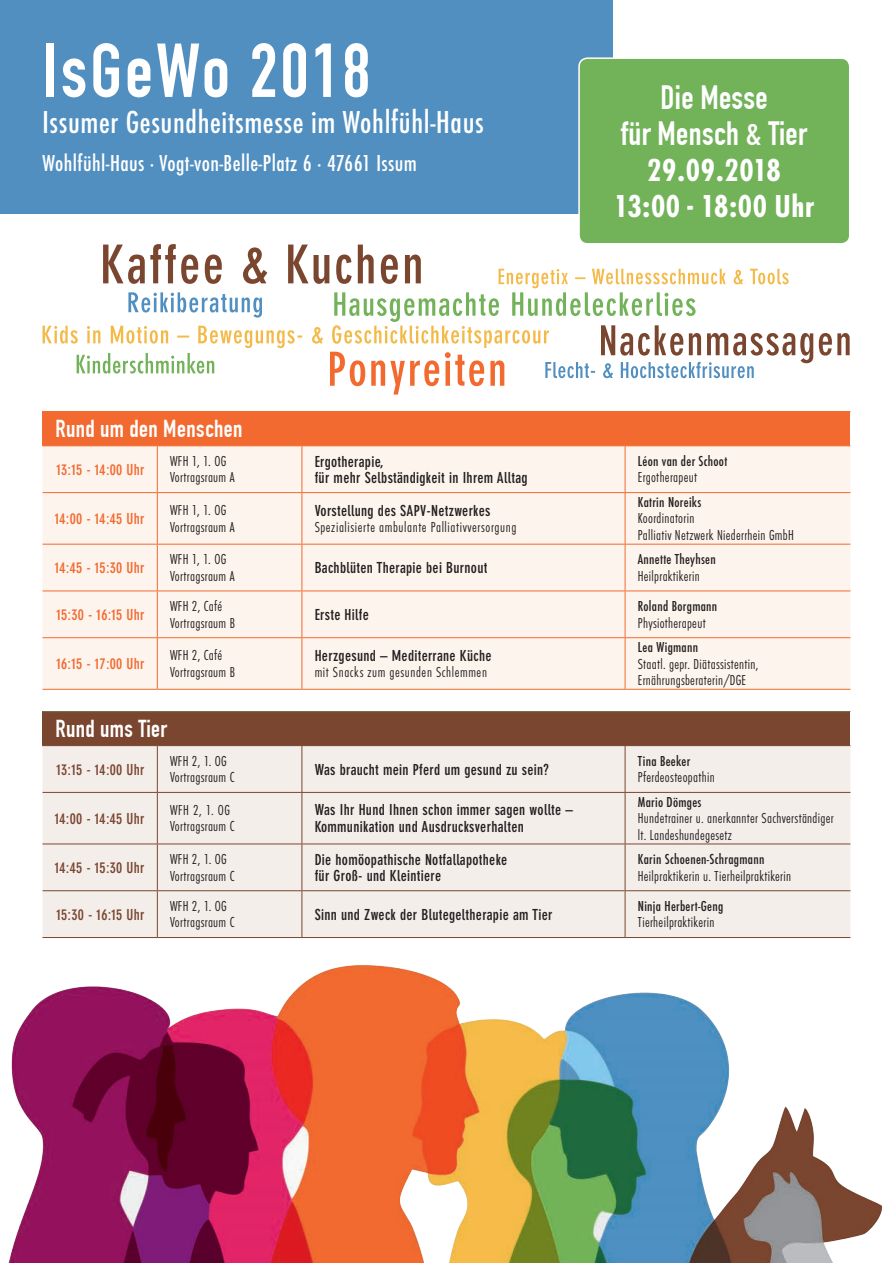
<style>
.page{position:relative;width:893px;height:1263px;background:#fff}
.page>*{position:absolute;margin:0;border:0;box-sizing:border-box;transform-origin:0 0}
.t1{font:700 75px "DIN Condensed";letter-spacing:.04em;color:#fff}
.t2{font:500 condensed 33px "Futura T";letter-spacing:.02em;color:#fff}
.t3{font:700 condensed 33px/36px "Futura T";letter-spacing:.02em;color:#fff;text-align:center}
.t4{font:700 33px/36px "DIN Condensed";letter-spacing:.01em;color:#fff;text-align:center}
.t5{font:500 condensed 24px "Futura T";letter-spacing:.02em;color:#fff}
.t6{font:700 24px "DIN Condensed";letter-spacing:.02em;color:#fff}
.Heading_2{font:300 condensed 15px/16.5px "Futura T";letter-spacing:.02em;color:#231f20}
.Heading_2-2{font:700 condensed 15px/16.5px "DIN Neuzeit Grotesk";letter-spacing:.02em;color:#231f20}
.Heading_2-3{font:300 condensed 15px/16.5px "Futura T";letter-spacing:.04em;color:#231f20}
.t7{font:700 condensed 15px "DIN Neuzeit Grotesk";letter-spacing:.02em;color:#f26a2f}
.t8{font:500 condensed 15px/16.5px "Futura T";letter-spacing:.02em;color:#231f20}
.t9{font:700 condensed 15px "DIN Neuzeit Grotesk";letter-spacing:.02em;color:#7b462f}
.s1{font-weight:300}
.s2{font-family:"DIN Neuzeit Grotesk";font-weight:700}
.s3{font-weight:500}
</style>
<div class="page">
<img style="left:8px;top:965px;width:874px;height:298px">
<div style="left:43px;top:412px;width:807px;height:34px;background:#f26a2f"></div>
<div style="left:43px;top:446px;width:807px;height:243px;background:#fdf4ed"></div>
<hr style="left:43px;top:411px;width:114px;height:1px;background:#f26a2f">
<hr style="left:157px;top:411px;width:145px;height:1px;background:#f26a2f">
<hr style="left:302px;top:411px;width:323px;height:1px;background:#f26a2f">
<hr style="left:625px;top:411px;width:225px;height:1px;background:#f26a2f">
<hr style="left:157px;top:446px;width:1px;height:46px;background:#f26a2f">
<hr style="left:302px;top:446px;width:1px;height:46px;background:#f26a2f">
<hr style="left:625px;top:446px;width:1px;height:46px;background:#f26a2f">
<hr style="left:43px;top:492px;width:114px;height:1px;background:#f26a2f">
<hr style="left:157px;top:492px;width:145px;height:1px;background:#f26a2f">
<hr style="left:157px;top:493px;width:1px;height:51px;background:#f26a2f">
<hr style="left:302px;top:492px;width:323px;height:1px;background:#f26a2f">
<hr style="left:302px;top:493px;width:1px;height:51px;background:#f26a2f">
<hr style="left:625px;top:492px;width:225px;height:1px;background:#f26a2f">
<hr style="left:625px;top:493px;width:1px;height:51px;background:#f26a2f">
<hr style="left:43px;top:544px;width:114px;height:1px;background:#f26a2f">
<hr style="left:157px;top:544px;width:145px;height:1px;background:#f26a2f">
<hr style="left:157px;top:544px;width:1px;height:46px;background:#f26a2f">
<hr style="left:302px;top:544px;width:323px;height:1px;background:#f26a2f">
<hr style="left:302px;top:544px;width:1px;height:46px;background:#f26a2f">
<hr style="left:625px;top:544px;width:225px;height:1px;background:#f26a2f">
<hr style="left:625px;top:544px;width:1px;height:46px;background:#f26a2f">
<hr style="left:43px;top:590px;width:114px;height:1px;background:#f26a2f">
<hr style="left:157px;top:590px;width:145px;height:1px;background:#f26a2f">
<hr style="left:157px;top:591px;width:1px;height:46px;background:#f26a2f">
<hr style="left:302px;top:590px;width:323px;height:1px;background:#f26a2f">
<hr style="left:302px;top:591px;width:1px;height:46px;background:#f26a2f">
<hr style="left:625px;top:590px;width:225px;height:1px;background:#f26a2f">
<hr style="left:625px;top:591px;width:1px;height:46px;background:#f26a2f">
<hr style="left:43px;top:637px;width:114px;height:1px;background:#f26a2f">
<hr style="left:157px;top:637px;width:145px;height:1px;background:#f26a2f">
<hr style="left:157px;top:638px;width:1px;height:51px;background:#f26a2f">
<hr style="left:302px;top:637px;width:323px;height:1px;background:#f26a2f">
<hr style="left:302px;top:638px;width:1px;height:51px;background:#f26a2f">
<hr style="left:625px;top:637px;width:225px;height:1px;background:#f26a2f">
<hr style="left:625px;top:638px;width:1px;height:51px;background:#f26a2f">
<hr style="left:43px;top:689px;width:114px;height:1px;background:#f26a2f">
<hr style="left:157px;top:689px;width:145px;height:1px;background:#f26a2f">
<hr style="left:302px;top:689px;width:323px;height:1px;background:#f26a2f">
<hr style="left:625px;top:689px;width:225px;height:1px;background:#f26a2f">
<div style="left:43px;top:712px;width:807px;height:34px;background:#7b462f"></div>
<div style="left:43px;top:746px;width:807px;height:191px;background:#f3eeea"></div>
<hr style="left:43px;top:711px;width:114px;height:1px;background:#717651">
<hr style="left:157px;top:711px;width:145px;height:1px;background:#717651">
<hr style="left:302px;top:711px;width:323px;height:1px;background:#717651">
<hr style="left:625px;top:711px;width:225px;height:1px;background:#717651">
<hr style="left:157px;top:746px;width:1px;height:46px;background:#7b462f">
<hr style="left:302px;top:746px;width:1px;height:46px;background:#7b462f">
<hr style="left:625px;top:746px;width:1px;height:46px;background:#7b462f">
<hr style="left:43px;top:792px;width:114px;height:1px;background:#7b462f">
<hr style="left:157px;top:792px;width:145px;height:1px;background:#7b462f">
<hr style="left:157px;top:793px;width:1px;height:50px;background:#7b462f">
<hr style="left:302px;top:792px;width:323px;height:1px;background:#7b462f">
<hr style="left:302px;top:793px;width:1px;height:50px;background:#7b462f">
<hr style="left:625px;top:792px;width:225px;height:1px;background:#7b462f">
<hr style="left:625px;top:793px;width:1px;height:50px;background:#7b462f">
<hr style="left:43px;top:843px;width:114px;height:1px;background:#7b462f">
<hr style="left:157px;top:843px;width:145px;height:1px;background:#7b462f">
<hr style="left:157px;top:844px;width:1px;height:46px;background:#7b462f">
<hr style="left:302px;top:843px;width:323px;height:1px;background:#7b462f">
<hr style="left:302px;top:844px;width:1px;height:46px;background:#7b462f">
<hr style="left:625px;top:843px;width:225px;height:1px;background:#7b462f">
<hr style="left:625px;top:844px;width:1px;height:46px;background:#7b462f">
<hr style="left:43px;top:890px;width:114px;height:1px;background:#7b462f">
<hr style="left:157px;top:890px;width:145px;height:1px;background:#7b462f">
<hr style="left:157px;top:891px;width:1px;height:46px;background:#7b462f">
<hr style="left:302px;top:890px;width:323px;height:1px;background:#7b462f">
<hr style="left:302px;top:891px;width:1px;height:46px;background:#7b462f">
<hr style="left:625px;top:890px;width:225px;height:1px;background:#7b462f">
<hr style="left:625px;top:891px;width:1px;height:46px;background:#7b462f">
<hr style="left:43px;top:937px;width:114px;height:1px;background:#7b462f">
<hr style="left:157px;top:937px;width:145px;height:1px;background:#7b462f">
<hr style="left:302px;top:937px;width:323px;height:1px;background:#7b462f">
<hr style="left:625px;top:937px;width:225px;height:1px;background:#7b462f">
<div style="left:0;top:0;width:612px;height:213px;background:#518fc0"></div>
<div style="left:579px;top:58px;width:271px;height:186px;background:#72b259;border-radius:9px"></div>
<div style="left:578px;top:57px;width:272px;height:188px;border:2px solid #fff;border-radius:9px"></div>
<svg style="left:43px;top:244px;width:807px;height:151px"></svg>
<p class="t1" style="left:43px;top:27px;width:329px">IsGeWo 2018</p>
<p class="t2" style="left:43px;top:102px;width:443px">Issumer Gesundheitsmesse im Wohlfühl-Haus</p>
<p class="t5" style="left:43px;top:149px;width:376px">Wohlfühl-Haus · Vogt-von-Belle-Platz 6 · 47661 Issum</p>
<p class="t4" style="left:621px;top:79px;width:188px">Die Messe<br>für Mensch &amp; Tier</p>
<p class="t3" style="left:614px;top:151px;width:202px">29.09.2018<br>13:00 - 18:00 Uhr</p>
<p class="t6" style="left:55px;top:415px;width:189px">Rund um den Menschen</p>
<p class="t7" style="left:56px;top:461px;width:90px">13:15 - 14:00 Uhr</p>
<p class="Heading_2" style="left:170px;top:452px;width:66px">WFH 1, 1. OG<br>Vortragsraum A</p>
<p class="Heading_2-2" style="left:315px;top:453px;width:214px">Ergotherapie,<br>für mehr Selbständigkeit in Ihrem Alltag</p>
<p class="t8" style="left:638px;top:452px;width:91px">Léon van der Schoot<br><span class="s1">Ergotherapeut</span></p>
<p class="t7" style="left:55px;top:510px;width:91px">14:00 - 14:45 Uhr</p>
<p class="Heading_2" style="left:170px;top:502px;width:66px">WFH 1, 1. OG<br>Vortragsraum A</p>
<p class="Heading_2-3" style="left:315px;top:502px;width:203px"><span class="s2">Vorstellung des SAPV-Netzwerkes<br></span>Spezialisierte ambulante Palliativversorgung</p>
<p class="Heading_2" style="left:638px;top:493px;width:158px"><span class="s3">Katrin Noreiks<br></span>Koordinatorin<br>Palliativ Netzwerk Niederrhein GmbH</p>
<p class="t7" style="left:55px;top:559px;width:91px">14:45 - 15:30 Uhr</p>
<p class="Heading_2" style="left:170px;top:551px;width:66px">WFH 1, 1. OG<br>Vortragsraum A</p>
<p class="Heading_2-2" style="left:315px;top:559px;width:174px">Bachblüten Therapie bei Burnout</p>
<p class="t8" style="left:638px;top:551px;width:80px">Annette Theyhsen<br><span class="s1">Heilpraktikerin</span></p>
<p class="t7" style="left:56px;top:606px;width:90px">15:30 - 16:15 Uhr</p>
<p class="Heading_2" style="left:170px;top:598px;width:66px">WFH 2, Café<br>Vortragsraum B</p>
<p class="Heading_2-2" style="left:315px;top:606px;width:56px">Erste Hilfe</p>
<p class="Heading_2" style="left:638px;top:598px;width:81px"><span class="s3">Roland Borgmann<br></span>Physiotherapeut</p>
<p class="t7" style="left:56px;top:655px;width:90px">16:15 - 17:00 Uhr</p>
<p class="Heading_2" style="left:170px;top:647px;width:66px">WFH 2, Café<br>Vortragsraum B</p>
<p class="Heading_2-3" style="left:315px;top:647px;width:178px"><span class="s2">Herzgesund – Mediterrane Küche </span>mit Snacks zum gesunden Schlemmen</p>
<p class="Heading_2" style="left:638px;top:639px;width:122px"><span class="s3">Lea Wigmann<br></span>Staatl. gepr. Diätassistentin,<br>Ernährungsberaterin/DGE</p>
<p class="t6" style="left:55px;top:715px;width:113px">Rund ums Tier</p>
<p class="t9" style="left:56px;top:760px;width:90px">13:15 - 14:00 Uhr</p>
<p class="Heading_2" style="left:170px;top:752px;width:66px">WFH 2, 1. OG<br>Vortragsraum C</p>
<p class="Heading_2-2" style="left:315px;top:761px;width:236px">Was braucht mein Pferd um gesund zu sein?</p>
<p class="Heading_2" style="left:638px;top:752px;width:78px"><span class="s3">Tina Beeker<br></span>Pferdeosteopathin</p>
<p class="t9" style="left:55px;top:810px;width:91px">14:00 - 14:45 Uhr</p>
<p class="Heading_2" style="left:170px;top:801px;width:66px">WFH 2, 1. OG<br>Vortragsraum C</p>
<p class="Heading_2-2" style="left:315px;top:802px;width:260px">Was Ihr Hund Ihnen schon immer sagen wollte –<br>Kommunikation und Ausdrucksverhalten</p>
<p class="Heading_2" style="left:638px;top:793px;width:197px"><span class="s3">Mario Dömges<br></span>Hundetrainer u. anerkannter Sachverständiger lt. Landeshundegesetz</p>
<p class="t9" style="left:55px;top:859px;width:91px">14:45 - 15:30 Uhr</p>
<p class="Heading_2" style="left:170px;top:851px;width:66px">WFH 2, 1. OG<br>Vortragsraum C</p>
<p class="Heading_2-2" style="left:315px;top:851px;width:194px">Die homöopathische Notfallapotheke für Groß- und Kleintiere</p>
<p class="Heading_2" style="left:638px;top:851px;width:155px"><span class="s3">Karin Schoenen-Schragmann<br></span>Heilpraktikerin u. Tierheilpraktikerin</p>
<p class="t9" style="left:56px;top:906px;width:90px">15:30 - 16:15 Uhr</p>
<p class="Heading_2" style="left:170px;top:897px;width:66px">WFH 2, 1. OG<br>Vortragsraum C</p>
<p class="Heading_2-2" style="left:315px;top:906px;width:239px">Sinn und Zweck der Blutegeltherapie am Tier</p>
<p class="Heading_2" style="left:638px;top:897px;width:87px"><span class="s3">Ninja Herbert-Geng<br></span>Tierheilpraktikerin</p>
</div>
